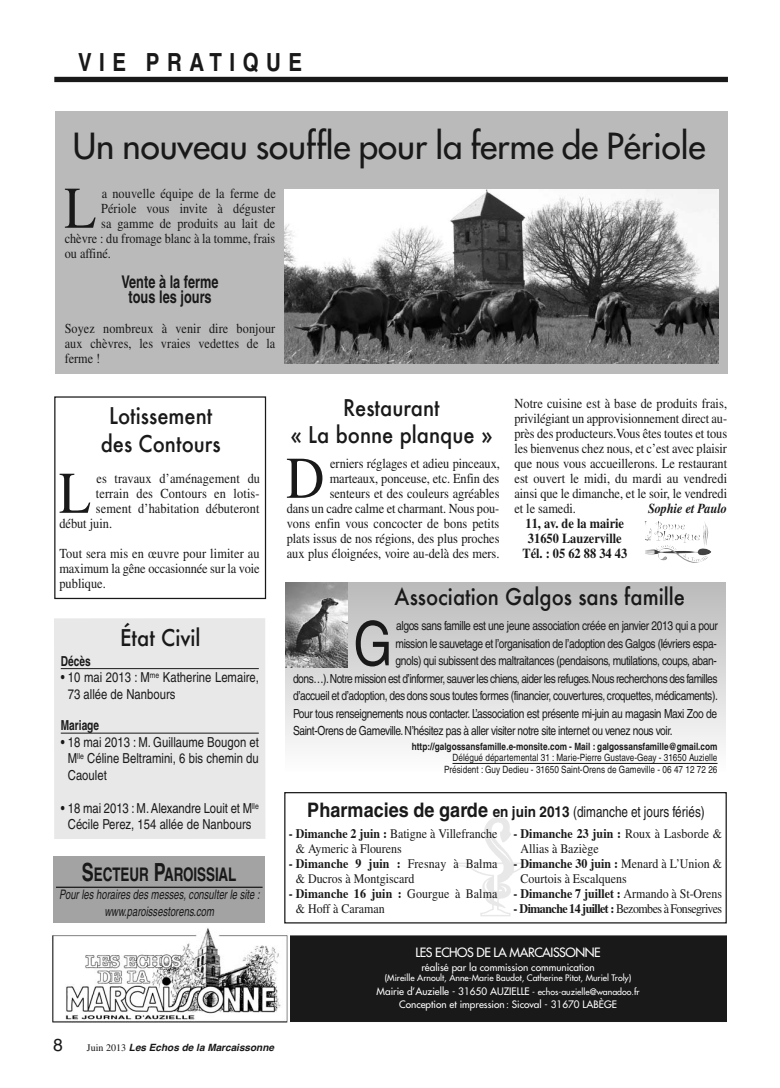
<style>
.page{position:relative;width:780px;height:1088px;background:#fff}
.page>*{position:absolute;margin:0;border:0;box-sizing:border-box;transform-origin:0 0}
.t1{font:condensed 61.25px "Helvetica";color:#191919}
.t2{font:59px "Times";color:#191919;scale:.89 1}
.t3{font:59px "Times";color:#191919;scale:.9 1}
.t4{font:35px "Futura";color:#191919}
.t5{font:700 condensed 25px "Helvetica";letter-spacing:.3em;color:#191919}
.t6{font:500 22.5px/27.5px "Futura";color:#191919;text-align:center;scale:.9 1}
.t7{font:700 condensed 18.75px "Helvetica";letter-spacing:-.005em;color:#191919;scale:.88 1}
.t8{font:700 condensed 17.5px/15px "Helvetica";color:#191919;text-align:center;scale:.89 1}
.t9{font:17.5px "Helvetica";color:#191919}
.t10{font:condensed 15px "Helvetica";color:#191919;scale:.95 1}
.t11{font:13.75px/15px "Times";color:#191919;text-align:justify;scale:.9 1}
.t12{font:13.75px/15px "Times";color:#191919;text-align:justify;scale:.89 1}
.t13{font:condensed 13.75px/16.5px "Helvetica";color:#191919}
.t14{font:700 13.75px/15px "Times";color:#191919;text-align:center;scale:.9 1}
.t15{font:italic 700 13.75px "Times";letter-spacing:-.005em;color:#191919;scale:.9 1}
.t16{font:700 condensed 13.75px "Helvetica";color:#191919;scale:.9 1}
.t17{font:13.12px/15px "Times";color:#191919;scale:.91 1}
.t18{font:italic condensed 13.12px/17.5px "Helvetica";color:#191919;text-align:center;scale:.88 1}
.t19{font:13.12px "Times";letter-spacing:-.045em;color:#191919;scale:.91 1}
.t20{font:700 13.12px "Times";color:#191919;scale:.91 1}
.t21{font:condensed 12.5px "Helvetica";letter-spacing:-.03em;color:#191919}
.t22{font:12.5px "Futura";letter-spacing:-.035em;color:#fff}
.t23{font:10px/13.8px "Futura";color:#fff;text-align:center}
.t24{font:condensed 10px/11.2px "Helvetica";color:#191919;text-align:right}
.t25{font:700 condensed 10px "Helvetica";color:#191919}
.t26{font:italic 700 10px "Helvetica";color:#191919}
.t27{font:8.75px "Futura";color:#fff}
.s1{font-size:25px}
.s2{font-family:"Times";font-weight:400;font-style:normal}
.s3{font-weight:700;font-size:20px}
.s4{font-weight:700}
.s5{font-weight:400}
.s6{font-size:8.75px}
</style>
<div class="page">
<div style="left:285px;top:583px;width:440px;height:189px;background:linear-gradient(to bottom,#bababa,#fefefe)"></div>
<img style="left:456px;top:818px;width:80px;height:98px">
<div style="left:284px;top:792px;width:442px;height:131px;border:1px solid #191919"></div>
<div style="left:54px;top:396px;width:212px;height:203px;border:1px solid #191919"></div>
<div style="left:55px;top:111px;width:672px;height:263px;background:#bababa"></div>
<div style="left:290px;top:936px;width:436px;height:85px;background:#191919"></div>
<div style="left:289px;top:935px;width:437px;height:87px;border:1px solid #191919"></div>
<div style="left:53px;top:856px;width:212px;height:67px;background:#a3a3a3"></div>
<hr style="left:56px;top:886px;width:206px;height:2px;background:#191919">
<img style="left:52px;top:928px;width:236px;height:95px">
<img style="left:289px;top:935px;width:1px;height:87px">
<div style="left:54px;top:618px;width:211px;height:221px;background:#e8e8e8"></div>
<hr style="left:61px;top:668px;width:198px;height:1px;background:#191919">
<hr style="left:61px;top:733px;width:198px;height:1px;background:#191919">
<img style="left:284px;top:190px;width:434px;height:174px">
<div style="left:54px;top:77px;width:674px;height:5px;background:#191919"></div>
<img style="left:644px;top:521px;width:63px;height:26px">
<hr style="left:452px;top:763px;width:265px;height:1px;background:#191919">
<img style="left:285px;top:582px;width:62px;height:85px">
<h3 class="t5" style="left:78px;top:53px;width:226px">VIE PRATIQUE</h3>
<h3 class="t4" style="left:73px;top:129px;width:634px">Un nouveau souffle pour la ferme de Périole</h3>
<h2 class="t2" style="left:64px;top:187px;width:37px">L</h2>
<p class="t12" style="left:102px;top:187px;width:197px">a nouvelle équipe de la ferme de</p>
<p class="t12" style="left:101px;top:202px;width:197px">Périole vous invite à déguster</p>
<p class="t12" style="left:101px;top:217px;width:197px">sa gamme de produits au lait de</p>
<p class="t12" style="left:65px;top:232px;width:238px">chèvre : du fromage blanc à la tomme, frais</p>
<p class="t12" style="left:65px;top:247px;width:53px">ou affiné.</p>
<p class="t8" style="left:121px;top:276px;width:111px">Vente à la ferme tous les jours</p>
<p class="t12" style="left:65px;top:322px;width:238px">Soyez nombreux à venir dire bonjour aux chèvres, les vraies vedettes de la ferme !</p>
<h3 class="t6" style="left:101px;top:402px;width:135px">Lotissement des Contours</h3>
<h2 class="t2" style="left:59px;top:472px;width:37px">L</h2>
<p class="t11" style="left:96px;top:472px;width:183px">es travaux d’aménagement du</p>
<p class="t11" style="left:96px;top:487px;width:183px">terrain des Contours en lotis -</p>
<p class="t11" style="left:96px;top:502px;width:183px">sement d’habitation débuteront</p>
<p class="t11" style="left:59px;top:517px;width:60px">début juin.</p>
<p class="t11" style="left:59px;top:547px;width:224px">Tout sera mis en œuvre pour limiter au maximum la gêne occasionnée sur la voie publique.</p>
<h3 class="t6" style="left:120px;top:624px;width:91px">État Civil</h3>
<p class="t16" style="left:61px;top:656px;width:35px">Décès</p>
<p class="t13" style="left:68px;top:670px;width:192px;text-indent:-7px">• 10 mai 2013 : M<sup>me</sup> Katherine Lemaire,<br>73 allée de Nanbours</p>
<p class="t16" style="left:61px;top:720px;width:44px">Mariage</p>
<p class="t13" style="left:68px;top:735px;width:192px;text-align:justify;text-indent:-7px">• 18 mai 2013 : M. Guillaume Bougon et M<sup>lle</sup> Céline Beltramini, 6 bis chemin du Caoulet</p>
<p class="t13" style="left:61px;top:801px;width:199px;text-align:center">• 18 mai 2013 : M. Alexandre Louit et M<sup>lle<br></sup>Cécile Perez, 154 allée de Nanbours</p>
<h3 class="t7" style="left:82px;top:868px;width:177px"><span class="s1">S</span>ECTEUR <span class="s1">P</span>AROISSIAL</h3>
<p class="t18" style="left:59px;top:887px;width:229px">Pour les horaires des messes, consulter le site : www.paroissestorens.com</p>
<p class="t9" style="left:53px;top:1038px;width:11px">8</p>
<p class="t26" style="left:87px;top:1043px;width:188px"><span class="s2">Juin 2013</span> Les Echos de la Marcaissonne</p>
<h3 class="t6" style="left:290px;top:393px;width:226px">Restaurant<br>« La bonne planque »</h3>
<p class="t11" style="left:287px;top:457px;width:238px;text-align:right">erniers réglages et adieu pinceaux, marteaux, ponceuse, etc. Enfin des senteurs et des couleurs agréables<br>dans un cadre calme et charmant. Nous pou&shy;vons enfin vous concocter de bons petits plats issus de nos régions, des plus proches aux plus éloignées, voire au-delà des mers.</p>
<h2 class="t3" style="left:286px;top:457px;width:44px">D</h2>
<p class="t11" style="left:514px;top:397px;width:238px">Notre cuisine est à base de produits frais, privilégiant un approvisionnement direct au&shy;près des producteurs.Vous êtes toutes et tous les bienvenus chez nous, et c’est avec plaisir que nous vous accueillerons. Le restaurant est ouvert le midi, du mardi au vendredi ainsi que le dimanche, et le soir, le vendredi et le samedi.</p>
<p class="t15" style="left:648px;top:503px;width:89px">Sophie et Paulo</p>
<p class="t14" style="left:522px;top:517px;width:118px">11, av. de la mairie<br>31650 Lauzerville<br>Tél. : 05 62 88 34 43</p>
<h3 class="t6" style="left:394px;top:583px;width:324px">Association Galgos sans famille</h3>
<h1 class="t1" style="left:353px;top:621px;width:41px">G</h1>
<p class="t21" style="left:396px;top:621px;width:323px">algos sans famille est une jeune association créée en janvier 2013 qui a pour</p>
<p class="t21" style="left:395px;top:639px;width:323px">mission le sauvetage et l’organisation de l’adoption des Galgos (lévriers espa-</p>
<p class="t21" style="left:395px;top:656px;width:323px">gnols) qui subissent des maltraitances (pendaisons, mutilations, coups, aban-</p>
<p class="t21" style="left:293px;top:674px;width:426px">dons…). Notre mission est d’informer, sauver les chiens, aider les refuges. Nous recherchons des familles</p>
<p class="t21" style="left:293px;top:691px;width:426px">d’accueil et d’adoption, des dons sous toutes formes (financier, couvertures, croquettes, médicaments).</p>
<p class="t21" style="left:293px;top:709px;width:425px">Pour tous renseignements nous contacter. L’association est présente mi-juin au magasin Maxi Zoo de</p>
<p class="t21" style="left:293px;top:726px;width:381px">Saint-Orens de Gameville. N’hésitez pas à aller visiter notre site internet ou venez nous voir.</p>
<p class="t25" style="left:412px;top:743px;width:307px">http://galgossansfamille.e-monsite.com - Mail : galgossansfamille@gmail.com</p>
<p class="t24" style="left:444px;top:753px;width:275px">Délégué départemental 31 : Marie-Pierre Gustave-Geay - 31650 Auzielle<br>Président : Guy Dedieu - 31650 Saint-Orens de Gameville - 06 47 12 72 26</p>
<p class="t10" style="left:307px;top:806px;width:420px"><span class="s3">Pharmacies de garde</span> <span class="s4">en juin 2013</span> (dimanche et jours fériés)</p>
<p class="t17" style="left:296px;top:828px;width:223px;text-indent:-7px"><span class="s4">- Dimanche 2 juin :</span> Batigne à Villefranche &amp; Aymeric à Flourens</p>
<p class="t17" style="left:296px;top:858px;width:223px;text-indent:-7px"><span class="s4">- Dimanche 9 juin :</span> Fresnay à Balma &amp; Ducros à Montgiscard</p>
<p class="t17" style="left:296px;top:888px;width:223px;text-indent:-7px"><span class="s4">- Dimanche 16 juin :</span> Gourgue à Balma &amp; Hoff à Caraman</p>
<p class="t17" style="left:520px;top:828px;width:223px;text-indent:-7px"><span class="s4">- Dimanche 23 juin :</span> Roux à Lasborde &amp;<br>Allias à Baziège</p>
<p class="t17" style="left:520px;top:858px;width:223px;text-indent:-7px"><span class="s4">- Dimanche 30 juin :</span> Menard à L’Union &amp;<br>Courtois à Escalquens</p>
<p class="t20" style="left:513px;top:888px;width:231px">- Dimanche 7 juillet : <span class="s5">Armando à St-Orens</span></p>
<p class="t19" style="left:513px;top:904px;width:231px"><span class="s4">- Dimanche 14 juillet :</span> Bezombes à Fonsegrives</p>
<p class="t22" style="left:415px;top:946px;width:187px">LES ECHOS DE LA MARCAISSONNE</p>
<p class="t23" style="left:421px;top:961px;width:175px">réalisé par la commission communication</p>
<p class="t27" style="left:384px;top:973px;width:248px">(Mireille Arnoult, Anne-Marie Baudot, Catherine Pitot, Muriel Troly)</p>
<p class="t23" style="left:376px;top:985px;width:264px">Mairie d’Auzielle - 31650 AUZIELLE <span class="s6">- echos-auzielle@wanadoo.fr<br></span>Conception et impression: Sicoval - 31670 LABÈGE</p>
</div>
